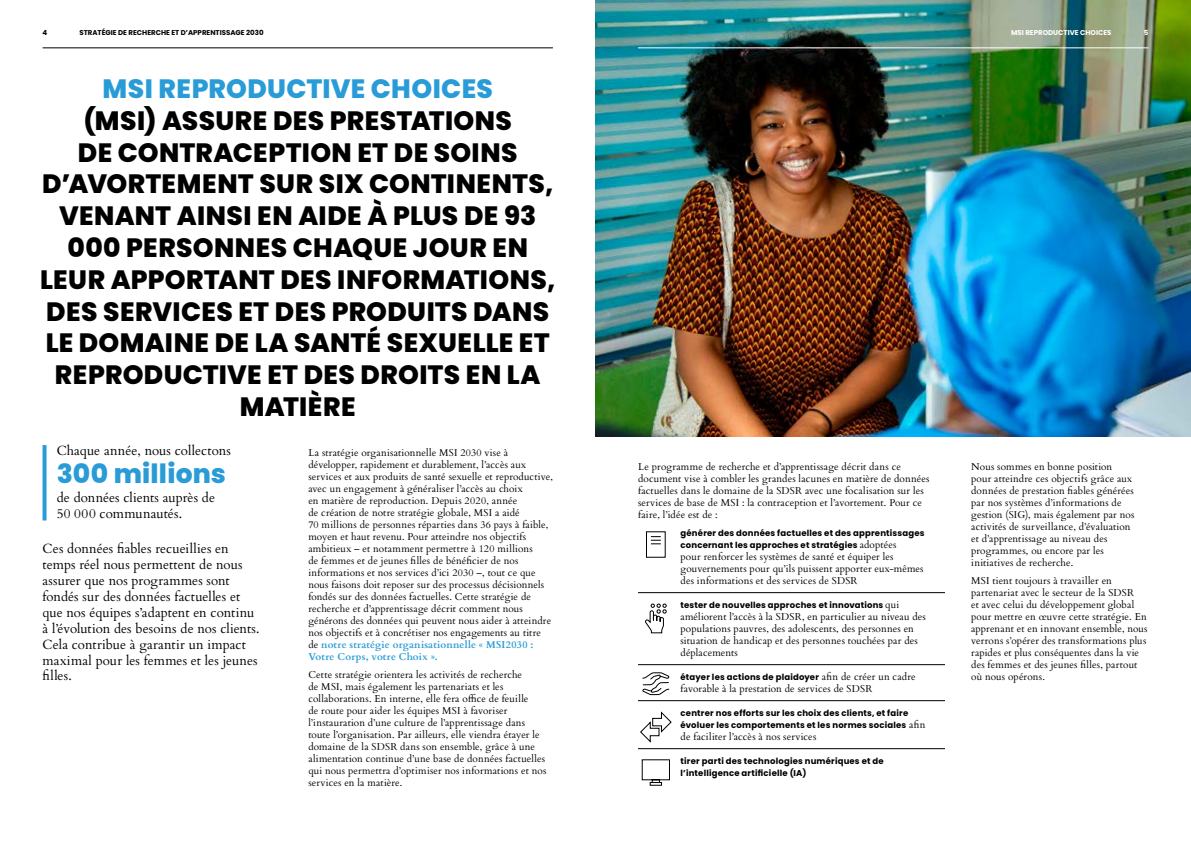
<style>
.page{position:relative;width:1191px;height:842px;background:#fff}
.page>*{position:absolute;margin:0;border:0;box-sizing:border-box;transform-origin:0 0}
.t1{font:800 26.5px/31.8px "Poppins";letter-spacing:.015em;color:#000;text-align:center}
.t2{font:800 26.5px "Poppins";letter-spacing:.01em;color:#299cd8}
.t3{font:13.2px/15.9px "Cardo";letter-spacing:.005em;color:#000}
.t4{font:10px/12px "Cardo";letter-spacing:.01em;color:#000}
.t5{font:700 8.5px/12px "Poppins";letter-spacing:.02em;color:#000}
.t6{font:700 7px "Poppins";color:#000}
.t7{font:700 7px "Poppins";color:#fff}
.s1{font-weight:700;color:#299cd8}
.s2{font-family:"Cardo";font-weight:400;font-size:10px}
</style>
<div class="page">
<img style="left:595px;top:0;width:596px;height:437px">
<hr style="left:638px;top:592px;width:307px;height:1px;background:#000">
<hr style="left:638px;top:664px;width:307px;height:1px;background:#000">
<hr style="left:638px;top:700px;width:307px;height:1px;background:#000">
<hr style="left:638px;top:748px;width:307px;height:1px;background:#000">
<svg style="left:646px;top:531px;width:20px;height:27px"></svg>
<svg style="left:645px;top:603px;width:22px;height:31px"></svg>
<svg style="left:641px;top:759px;width:29px;height:27px"></svg>
<svg style="left:43px;top:445px;width:4px;height:75px"></svg>
<svg style="left:642px;top:672px;width:28px;height:24px"></svg>
<svg style="left:640px;top:711px;width:32px;height:32px"></svg>
<hr style="left:638px;top:48px;width:510px;height:1px;background:#fff">
<hr style="left:43px;top:48px;width:510px;height:1px;background:#000">
<p class="t6" style="left:43px;top:28px;width:6px">4</p>
<p class="t6" style="left:79px;top:28px;width:186px">STRATÉGIE DE RECHERCHE ET D’APPRENTISSAGE 2030</p>
<p class="t7" style="left:1011px;top:28px;width:102px">MSI REPRODUCTIVE CHOICES</p>
<p class="t7" style="left:1143px;top:28px;width:6px">5</p>
<h1 class="t2" style="left:102px;top:73px;width:392px">MSI REPRODUCTIVE CHOICES</h1>
<p class="t1" style="left:40px;top:105px;width:517px">(MSI) ASSURE DES PRESTATIONS<br>DE CONTRACEPTION ET DE SOINS<br>D’AVORTEMENT SUR SIX CONTINENTS,<br>VENANT AINSI EN AIDE À PLUS DE 93<br>000 PERSONNES CHAQUE JOUR EN<br>LEUR APPORTANT DES INFORMATIONS,<br>DES SERVICES ET DES PRODUITS DANS<br>LE DOMAINE DE LA SANTÉ SEXUELLE ET<br>REPRODUCTIVE ET DES DROITS EN LA<br>MATIÈRE</p>
<h2 class="t3" style="left:57px;top:442px;width:176px">Chaque année, nous collectons</h2>
<h1 class="t2" style="left:57px;top:459px;width:171px">300 millions</h1>
<h2 class="t3" style="left:57px;top:489px;width:160px">de données clients auprès de<br>50 000 communautés.</h2>
<p class="t3" style="left:43px;top:540px;width:218px">Ces données fiables recueillies en temps réel nous permettent de nous assurer que nos programmes sont fondés sur des données factuelles et que nos équipes s’adaptent en continu à l’évolution des besoins de nos clients.<br>Cela contribue à garantir un impact maximal pour les femmes et les jeunes filles.</p>
<p class="t4" style="left:308px;top:446px;width:246px">La stratégie organisationnelle MSI 2030 vise à développer, rapidement et durablement, l’accès aux services et aux produits de santé sexuelle et reproductive, avec un engagement à généraliser l’accès au choix<br>en matière de reproduction. Depuis 2020, année<br>de création de notre stratégie globale, MSI a aidé<br>70 millions de personnes réparties dans 36 pays à faible, moyen et haut revenu. Pour atteindre nos objectifs ambitieux – et notamment permettre à 120 millions<br>de femmes et de jeunes filles de bénéficier de nos informations et nos services d’ici 2030 –, tout ce que nous faisons doit reposer sur des processus décisionnels fondés sur des données factuelles. Cette stratégie de recherche et d’apprentissage décrit comment nous générons des données qui peuvent nous aider à atteindre nos objectifs et à concrétiser nos engagements au titre de <span class="s1">notre stratégie organisationnelle « MSI2030 :<br>Votre Corps, votre Choix ».</span></p>
<p class="t4" style="left:308px;top:668px;width:239px">Cette stratégie orientera les activités de recherche<br>de MSI, mais également les partenariats et les collaborations. En interne, elle fera office de feuille<br>de route pour aider les équipes MSI à favoriser l’instauration d’une culture de l’apprentissage dans toute l’organisation. Par ailleurs, elle viendra étayer le domaine de la SDSR dans son ensemble, grâce à une alimentation continue d’une base de données factuelles qui nous permettra d’optimiser nos informations et nos services en la matière.</p>
<p class="t4" style="left:638px;top:460px;width:293px">Le programme de recherche et d’apprentissage décrit dans ce document vise à combler les grandes lacunes en matière de données factuelles dans le domaine de la SDSR avec une focalisation sur les services de base de MSI : la contraception et l’avortement. Pour ce faire, l’idée est de :</p>
<p class="t5" style="left:680px;top:527px;width:245px">générer des données factuelles et des apprentissages concernant les approches et stratégies <span class="s2">adoptées</span></p>
<p class="t4" style="left:680px;top:550px;width:244px">pour renforcer les systèmes de santé et équiper les gouvernements pour qu’ils puissent apporter eux-mêmes des informations et des services de SDSR</p>
<p class="t5" style="left:680px;top:599px;width:220px">tester de nouvelles approches et innovations <span class="s2">qui</span></p>
<p class="t4" style="left:680px;top:610px;width:247px">améliorent l’accès à la SDSR, en particulier au niveau des populations pauvres, des adolescents, des personnes en situation de handicap et des personnes touchées par des déplacements</p>
<p class="t5" style="left:680px;top:671px;width:237px">étayer les actions de plaidoyer <span class="s2">afin de créer un cadre</span></p>
<p class="t4" style="left:680px;top:682px;width:193px">favorable à la prestation de services de SDSR</p>
<p class="t5" style="left:680px;top:707px;width:246px">centrer nos efforts sur les choix des clients, et faire évoluer les comportements et les normes sociales <span class="s2">afin</span></p>
<p class="t4" style="left:680px;top:730px;width:137px">de faciliter l’accès à nos services</p>
<p class="t5" style="left:680px;top:755px;width:205px">tirer parti des technologies numériques et de l’intelligence artificielle (IA)</p>
<p class="t4" style="left:971px;top:460px;width:165px">Nous sommes en bonne position pour atteindre ces objectifs grâce aux données de prestation fiables générées par nos systèmes d’informations de gestion (SIG), mais également par nos activités de surveillance, d’évaluation et d’apprentissage au niveau des programmes, ou encore par les initiatives de recherche.</p>
<p class="t4" style="left:971px;top:574px;width:178px">MSI tient toujours à travailler en partenariat avec le secteur de la SDSR<br>et avec celui du développement global pour mettre en œuvre cette stratégie. En apprenant et en innovant ensemble, nous verrons s’opérer des transformations plus rapides et plus conséquentes dans la vie des femmes et des jeunes filles, partout où nous opérons.</p>
</div>
